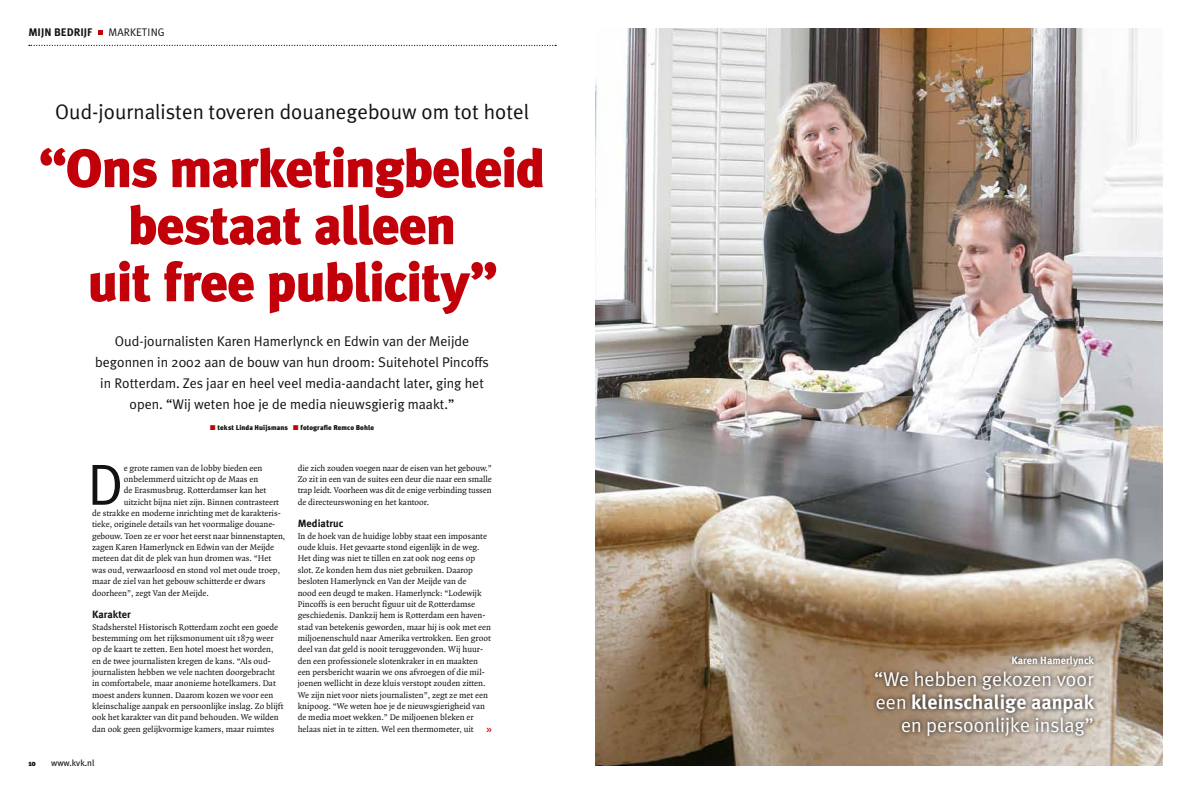
<style>
.page{position:relative;width:1191px;height:794px;background:#fff}
.page>*{position:absolute;margin:0;border:0;box-sizing:border-box;transform-origin:0 0}
.t1{font:57.9px "Meta Plus Normal";color:#131211}
.t2{font:900 54px/57px "Meta Plus";letter-spacing:-.025em;color:#c2000a;text-align:center}
.t3{font:21px "Meta Plus Normal";color:#131211}
.t4{font:20px "Meta Plus Normal";color:#fff}
.t5{font:700 20px "Meta Plus";color:#fff}
.t6{font:14px/21px "Meta Plus Normal";color:#131211;text-align:center}
.t7{font:700 11px "Meta Plus";color:#131211}
.t8{font:11px "Meta Plus Normal";color:#131211}
.t9{font:700 10.5px "Meta Plus";color:#131211}
.t10{font:700 10.5px "Meta Plus";color:#fff}
.t11{font:9px/11.3px "Quadraat";color:#131211}
.t12{font:9px "Meta Plus";color:#131211}
.t13{font:900 8px "Meta Plus";color:#131211}
.t14{font:900 7px "Meta Plus";letter-spacing:.01em;color:#131211}
.s1{color:#c2000a}
.s2{font-family:"Meta Plus Normal";font-weight:400}
</style>
<div class="page">
<img style="left:595px;top:28px;width:567px;height:737px">
<svg style="left:870px;top:651px;width:228px;height:89px;background:#9b8a79"></svg>
<svg style="left:29px;top:45px;width:527px;height:1px"></svg>
<svg style="left:98px;top:30px;width:5px;height:5px"></svg>
<p class="t7" style="left:28px;top:26px;width:66px">mijn bedrijf</p>
<p class="t8" style="left:109px;top:26px;width:57px">marketing</p>
<h3 class="t3" style="left:55px;top:100px;width:475px">Oud-journalisten toveren douanegebouw om tot hotel</h3>
<h2 class="t2" style="left:39px;top:140px;width:508px">“Ons marketingbeleid bestaat alleen<br>uit free publicity”</h2>
<p class="t6" style="left:95px;top:330px;width:395px">Oud-journalisten Karen Hamerlynck en Edwin van der Meijde begonnen in 2002 aan de bouw van hun droom: Suitehotel Pincoffs in Rotterdam. Zes jaar en heel veel media-aandacht later, ging het open. “Wij weten hoe je de media nieuwsgierig maakt.”</p>
<p class="t14" style="left:210px;top:423px;width:165px"><span class="s1">■</span> tekst Linda Huijsmans <span class="s1">■</span> fotografie Remco Bohle</p>
<h1 class="t1" style="left:87px;top:451px;width:38px">D</h1>
<p class="t11" style="left:124px;top:462px;width:140px">e grote ramen van de lobby bieden een</p>
<p class="t11" style="left:124px;top:474px;width:136px">onbelemmerd uitzicht op de Maas en</p>
<p class="t11" style="left:124px;top:485px;width:144px">de Erasmusbrug. Rotterdamser kan het</p>
<p class="t11" style="left:124px;top:496px;width:157px">uitzicht bijna niet zijn. Binnen contrasteert</p>
<p class="t11" style="left:92px;top:508px;width:190px">de strakke en moderne inrichting met de karakteris-</p>
<p class="t11" style="left:92px;top:519px;width:185px">tieke, originele details van het voormalige douane-</p>
<p class="t11" style="left:92px;top:530px;width:195px">gebouw. Toen ze er voor het eerst naar binnenstapten,</p>
<p class="t11" style="left:92px;top:542px;width:184px">zagen Karen Hamerlynck en Edwin van der Meijde</p>
<p class="t11" style="left:92px;top:553px;width:180px">meteen dat dit de plek van hun dromen was. “Het</p>
<p class="t11" style="left:92px;top:564px;width:190px">was oud, verwaarloosd en stond vol met oude troep,</p>
<p class="t11" style="left:92px;top:576px;width:175px">maar de ziel van het gebouw schitterde er dwars</p>
<p class="t11" style="left:92px;top:587px;width:118px">doorheen”, zegt Van der Meijde.</p>
<p class="t9" style="left:92px;top:608px;width:40px">Karakter</p>
<p class="t11" style="left:92px;top:621px;width:193px">Stadsherstel Historisch Rotterdam zocht een goede bestemming om het rijksmonument uit 1879 weer op de kaart te zetten. Een hotel moest het worden, en de twee journalisten kregen de kans. “Als oud&shy;journalisten hebben we vele nachten doorgebracht in comfortabele, maar anonieme hotelkamers. Dat moest anders kunnen. Daarom kozen we voor een kleinschalige aanpak en persoonlijke inslag. Zo blijft ook het karakter van dit pand behouden. We wilden dan ook geen gelijkvormige kamers, maar ruimtes</p>
<p class="t13" style="left:28px;top:758px;width:9px">10</p>
<p class="t12" style="left:51px;top:757px;width:45px">www.kvk.nl</p>
<p class="t11" style="left:298px;top:462px;width:196px;text-align:justify">die zich zouden voegen naar de eisen van het gebouw.” Zo zit in een van de suites een deur die naar een smalle trap leidt. Voorheen was dit de enige verbinding tussen de directeurswoning en het kantoor.</p>
<p class="t9" style="left:298px;top:518px;width:47px">Mediatruc</p>
<p class="t11" style="left:298px;top:530px;width:195px">In de hoek van de huidige lobby staat een imposante oude kluis. Het gevaarte stond eigenlijk in de weg.<br>Het ding was niet te tillen en zat ook nog eens op slot. Ze konden hem dus niet gebruiken. Daarop besloten Hamerlynck en Van der Meijde van de<br>nood een deugd te maken. Hamerlynck: “Lodewijk Pincoffs is een berucht figuur uit de Rotterdamse geschiedenis. Dankzij hem is Rotterdam een haven&shy;stad van betekenis geworden, maar hij is ook met een miljoenenschuld naar Amerika vertrokken. Een groot deel van dat geld is nooit teruggevonden. Wij huur&shy;den een professionele slotenkraker in en maakten een persbericht waarin we ons afvroegen of die mil&shy;joenen wellicht in deze kluis verstopt zouden zitten.<br>We zijn niet voor niets journalisten”, zegt ze met een knipoog. “We weten hoe je de nieuwsgierigheid van de media moet wekken.” De miljoenen bleken er helaas niet in te zitten. Wel een thermometer, uit</p>
<p class="t10" style="left:1011px;top:654px;width:84px">Karen Hamerlynck</p>
<h3 class="t4" style="left:874px;top:667px;width:221px">“We hebben gekozen voor</h3>
<h3 class="t5" style="left:875px;top:690px;width:220px"><span class="s2">een</span> kleinschalige aanpak</h3>
<h3 class="t4" style="left:901px;top:713px;width:194px">en persoonlijke inslag”</h3>
</div>
